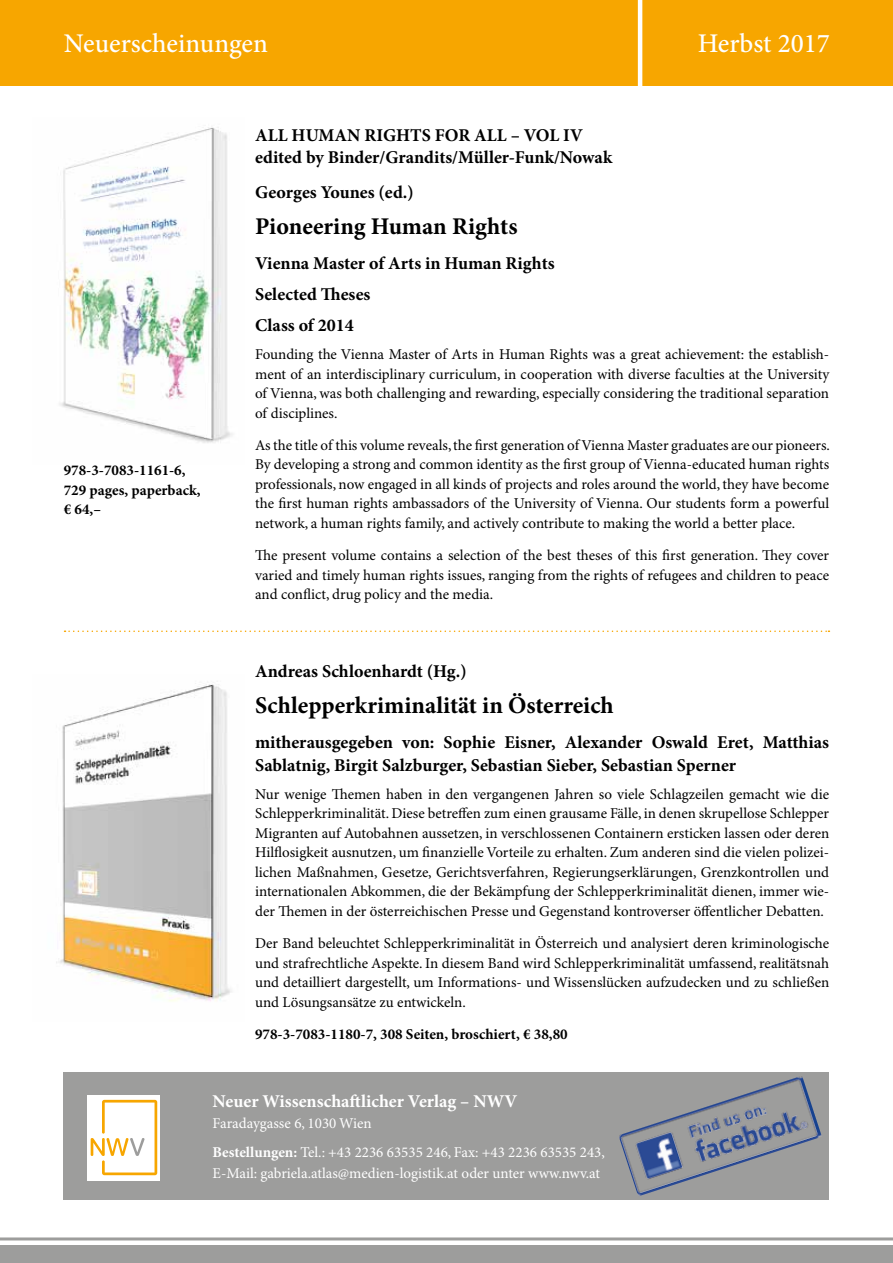
<style>
.page{position:relative;width:893px;height:1263px;background:#fff}
.page>*{position:absolute;margin:0;border:0;box-sizing:border-box;transform-origin:0 0}
.t1{font:500 27px "Minion Pro";color:#fff}
.t2{font:700 24px "Minion Pro";color:#000}
.t3{font:700 18px/22.5px "Minion Pro";color:#000}
.t4{font:700 18px "Minion Pro";color:#fff}
.t5{font:15px/19.5px "Minion Pro";color:#000;text-align:justify}
.t6{font:15px/29.5px "Minion Pro";color:#fff}
.t7{font:700 15px/19.5px "Minion Pro";color:#000}
.s1{font-weight:700}
</style>
<div class="page">
<div style="left:0;top:0;width:893px;height:85px;background:#f7a600"></div>
<div style="left:0;top:1246px;width:893px;height:17px;background:#9d9d9c"></div>
<hr style="left:0;top:1237px;width:893px;height:3px;background:#9d9d9c">
<hr style="left:638px;top:0;width:4px;height:97px;background:#fff">
<svg style="left:65px;top:630px;width:764px;height:2px"></svg>
<img style="left:59px;top:127px;width:174px;height:316px">
<div style="left:64px;top:1072px;width:765px;height:127px;background:#9d9d9c"></div>
<svg style="left:88px;top:1095px;width:72px;height:85px"></svg>
<svg style="left:91px;top:1100px;width:66px;height:75px;background:#fbedd1"></svg>
<img style="left:619px;top:1076px;width:203px;height:120px">
<img style="left:56px;top:683px;width:176px;height:319px">
<h1 class="t1" style="left:64px;top:25px;width:206px">Neuerscheinungen</h1>
<h1 class="t1" style="left:698px;top:25px;width:134px">Herbst 2017</h1>
<p class="t7" style="left:64px;top:460px;width:138px">978-3-7083-1161-6,<br>729 pages, paperback, € 64,–</p>
<p class="t3" style="left:255px;top:123px;width:359px">ALL HUMAN RIGHTS FOR ALL – VOL IV edited by Binder/Grandits/Müller-Funk/Nowak</p>
<p class="t3" style="left:255px;top:181px;width:160px">Georges Younes (ed.)</p>
<h2 class="t2" style="left:255px;top:209px;width:264px">Pioneering Human Rights</h2>
<p class="t3" style="left:255px;top:248px;width:301px;line-height:31px">Vienna Master of Arts in Human Rights<br>Selected Theses<br>Class of 2014</p>
<p class="t5" style="left:255px;top:345px;width:576px">Founding the Vienna Master of Arts in Human Rights was a great achievement: the establish&shy;ment of an interdisciplinary curriculum, in cooperation with diverse faculties at the University of Vienna, was both challenging and rewarding, especially considering the traditional separation of disciplines.</p>
<p class="t5" style="left:255px;top:436px;width:576px">As the title of this volume reveals, the first generation of Vienna Master graduates are our pioneers.<br>By developing a strong and common identity as the first group of Vienna-educated human rights professionals, now engaged in all kinds of projects and roles around the world, they have become the first human rights ambassadors of the University of Vienna. Our students form a powerful network, a human rights family, and actively contribute to making the world a better place.</p>
<p class="t5" style="left:255px;top:546px;width:576px">The present volume contains a selection of the best theses of this first generation. They cover varied and timely human rights issues, ranging from the rights of refugees and children to peace and conflict, drug policy and the media.</p>
<p class="t3" style="left:255px;top:660px;width:213px">Andreas Schloenhardt (Hg.)</p>
<h2 class="t2" style="left:255px;top:688px;width:360px">Schlepperkriminalität in Österreich</h2>
<p class="t3" style="left:255px;top:731px;width:575px">mitherausgegeben von: Sophie Eisner, Alexander Oswald Eret, Matthias<br>Sablatnig, Birgit Salzburger, Sebastian Sieber, Sebastian Sperner</p>
<p class="t5" style="left:255px;top:785px;width:576px">Nur wenige Themen haben in den vergangenen Jahren so viele Schlagzeilen gemacht wie die Schlepperkriminalität. Diese betreffen zum einen grausame Fälle, in denen skrupellose Schlepper Migranten auf Autobahnen aussetzen, in verschlossenen Containern ersticken lassen oder deren Hilflosigkeit ausnutzen, um finanzielle Vorteile zu erhalten. Zum anderen sind die vielen polizei&shy;lichen Maßnahmen, Gesetze, Gerichtsverfahren, Regierungserklärungen, Grenzkontrollen und internationalen Abkommen, die der Bekämpfung der Schlepperkriminalität dienen, immer wie&shy;der Themen in der österreichischen Presse und Gegenstand kontroverser öffentlicher Debatten.</p>
<p class="t5" style="left:255px;top:934px;width:576px">Der Band beleuchtet Schlepperkriminalität in Österreich und analysiert deren kriminologische und strafrechtliche Aspekte. In diesem Band wird Schlepperkriminalität umfassend, realitätsnah und detailliert dargestellt, um Informations- und Wissenslücken aufzudecken und zu schließen und Lösungsansätze zu entwickeln.</p>
<p class="t7" style="left:255px;top:1024px;width:314px">978-3-7083-1180-7, 308 Seiten, broschiert, € 38,80</p>
<p class="t4" style="left:213px;top:1088px;width:306px">Neuer Wissenschaftlicher Verlag – NWV</p>
<p class="t6" style="left:213px;top:1109px;width:394px">Faradaygasse 6, 1030 Wien<br><span class="s1">Bestellungen:</span> Tel.: +43 2236 63535 246, Fax: +43 2236 63535 243,</p>
<p class="t6" style="left:213px;top:1159px;width:389px">E-Mail: gabriela.atlas@medien-logistik.at oder unter www.nwv.at</p>
</div>
